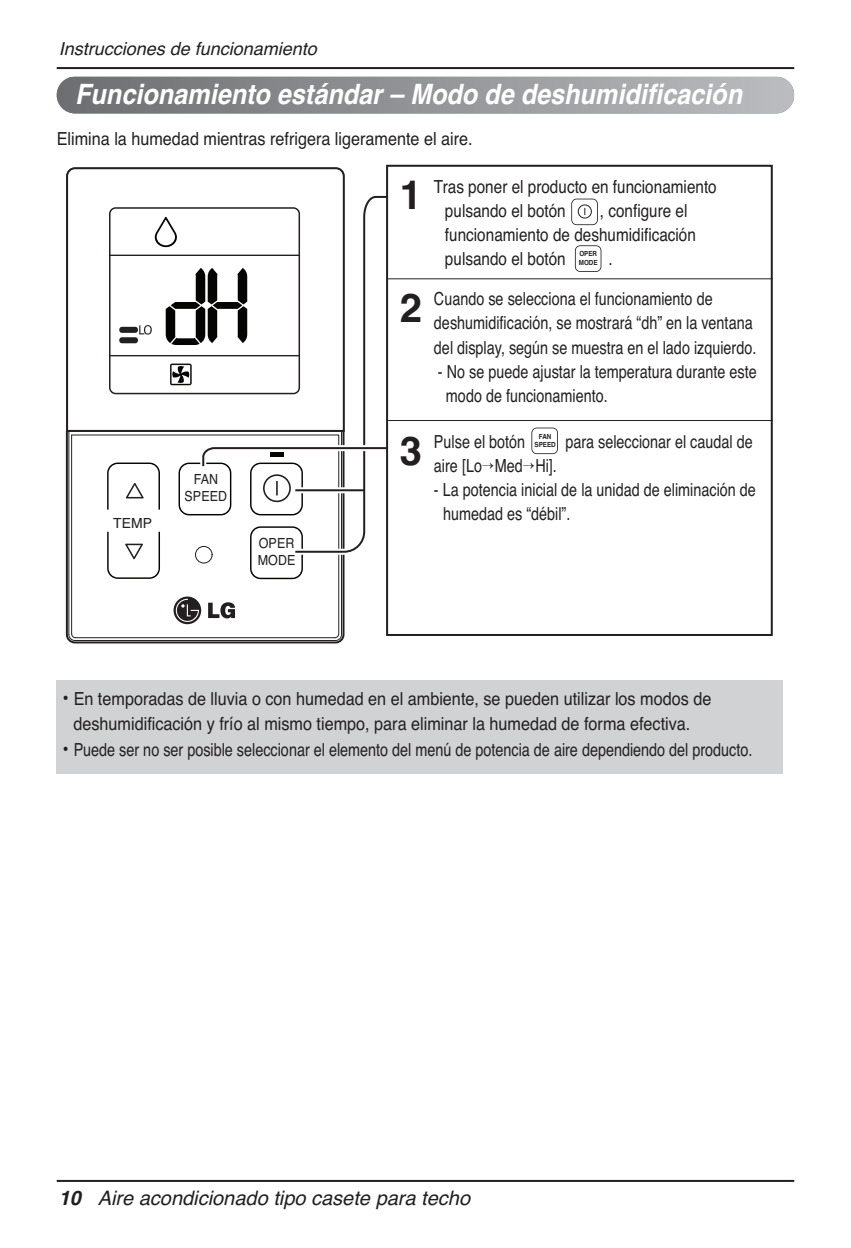
<style>
.page{position:relative;width:851px;height:1248px;background:#fff}
.page>*{position:absolute;margin:0;border:0;box-sizing:border-box;transform-origin:0 0}
.t1{font:700 40px "Helvetica";color:#231f20}
.t2{font:italic 700 28px "Helvetica";color:#fff;scale:.9 1}
.t3{font:italic 20px "Helvetica";color:#231f20}
.t4{font:18px/24px "Helvetica";color:#231f20;scale:.8 1}
.t5{font:18px/24.6px "Helvetica";color:#231f20;text-align:center;scale:.9 1}
.t6{font:18px/24px "Helvetica";color:#231f20;scale:.85 1}
.t7{font:italic 18px "Helvetica";color:#231f20}
.t8{font:14px/16.8px "Helvetica";color:#231f20;text-align:center;scale:.9 1}
.t9{font:14px "Helvetica";color:#231f20}
.t10{font:700 7px/8.4px "Helvetica";color:#231f20;scale:.9 1}
.s1{font-size:20px}
.s2{font-weight:700}
</style>
<div class="page">
<hr style="left:57px;top:67px;width:737px;height:2px;background:#231f20">
<hr style="left:57px;top:1179px;width:737px;height:2px;background:#231f20">
<svg style="left:66px;top:167px;width:279px;height:262px"></svg>
<hr style="left:343px;top:176px;width:1px;height:255px;background:#231f20">
<hr style="left:67px;top:176px;width:1px;height:255px;background:#231f20">
<hr style="left:75px;top:168px;width:260px;height:1px;background:#231f20">
<svg style="left:66px;top:168px;width:9px;height:9px"></svg>
<svg style="left:335px;top:168px;width:9px;height:9px"></svg>
<svg style="left:65px;top:429px;width:280px;height:215px"></svg>
<hr style="left:388px;top:278px;width:384px;height:1px;background:#231f20">
<hr style="left:388px;top:420px;width:384px;height:1px;background:#231f20">
<svg style="left:571px;top:199px;width:26px;height:26px"></svg>
<svg style="left:575px;top:245px;width:26px;height:27px"></svg>
<svg style="left:531px;top:427px;width:27px;height:27px"></svg>
<div style="left:386px;top:165px;width:386px;height:471px;border:2px solid #231f20"></div>
<svg style="left:107px;top:191px;width:286px;height:388px"></svg>
<div style="left:57px;top:679px;width:725px;height:94px;background:#d1d2d4"></div>
<div style="left:57px;top:77px;width:737px;height:36px;background:linear-gradient(to right,#6c6e71,#bbbcc0);border-radius:18px"></div>
<p class="t7" style="left:59px;top:42px;width:260px">Instrucciones de funcionamiento</p>
<h2 class="t2" style="left:75px;top:83px;width:742px">Funcionamiento estándar – Modo de deshumidificación</h2>
<p class="t5" style="left:57px;top:128px;width:463px">Elimina la humedad mientras refrigera ligeramente el aire.</p>
<p class="t9" style="left:113px;top:517px;width:40px">TEMP</p>
<p class="t8" style="left:184px;top:472px;width:49px">FAN<br>SPEED</p>
<p class="t8" style="left:258px;top:536px;width:43px;text-align:left">OPER<br>MODE</p>
<h1 class="t1" style="left:400px;top:181px;width:24px">1</h1>
<h1 class="t1" style="left:400px;top:293px;width:24px">2</h1>
<h1 class="t1" style="left:400px;top:436px;width:24px">3</h1>
<p class="t6" style="left:445px;top:176px;width:321px;text-indent:-11px">Tras poner el producto en funcionamiento pulsando el botón</p>
<p class="t6" style="left:445px;top:200px;width:297px;text-indent:155px">, configure el funcionamiento de deshumidificación pulsando el botón</p>
<p class="t10" style="left:578px;top:250px;width:22px">OPER<br>MODE</p>
<p class="t6" style="left:608px;top:248px;width:7px">.</p>
<p class="t4" style="left:434px;top:289px;width:404px">Cuando se selecciona el funcionamiento de deshumidificación, se mostrará “dh” en la ventana del display, según se muestra en el lado izquierdo.</p>
<p class="t4" style="left:446px;top:361px;width:390px;text-indent:-8px">- No se puede ajustar la temperatura durante este modo de funcionamiento.</p>
<p class="t10" style="left:534px;top:432px;width:25px;text-align:center">FAN<br>SPEED</p>
<p class="t4" style="left:434px;top:431px;width:116px">Pulse el botón</p>
<p class="t4" style="left:565px;top:431px;width:236px">para seleccionar el caudal de</p>
<p class="t4" style="left:434px;top:455px;width:155px">aire [Lo→Med→Hi].</p>
<p class="t4" style="left:443px;top:479px;width:392px;text-indent:-9px">- La potencia inicial de la unidad de eliminación de humedad es “débil”.</p>
<p class="t5" style="left:62px;top:688px;width:722px"><span class="s1">•</span> En temporadas de lluvia o con humedad en el ambiente, se pueden utilizar los modos de deshumidificación y frío al mismo tiempo, para eliminar la humedad de forma efectiva.</p>
<p class="t4" style="left:62px;top:739px;width:864px"><span class="s1">•</span> Puede ser no ser posible seleccionar el elemento del menú de potencia de aire dependiendo del producto.</p>
<p class="t3" style="left:59px;top:1190px;width:413px"><span class="s2">10</span> Aire acondicionado tipo casete para techo</p>
</div>
